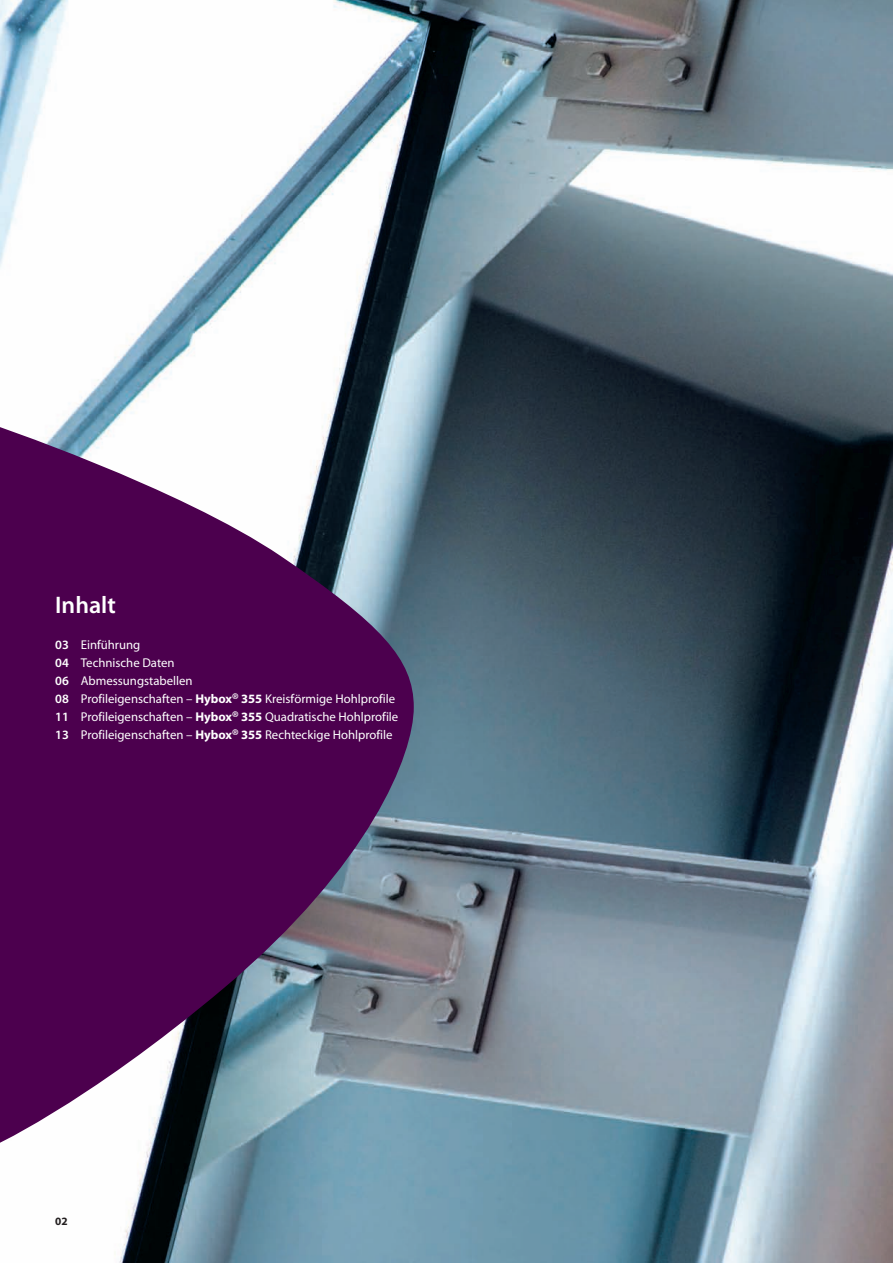
<style>
.page{position:relative;width:893px;height:1263px;background:#fff}
.page>*{position:absolute;margin:0;border:0;box-sizing:border-box;transform-origin:0 0}
.t1{font:24px "Myriad MM.565.wt.600.wd";color:#fff}
.t2{font:12.75px/18px "Myriad MM.400.wt.600.wd";color:#fff}
.t3{font:11.25px "Myriad MM.700.wt.600.wd";color:#231f20}
.s1{font-family:"Myriad MM.565.wt.600.wd"}
.s2{font-family:"Myriad MM.700.wt.600.wd"}
</style>
<div class="page">
<img style="left:0;top:0;width:893px;height:1263px">
<svg style="left:0;top:423px;width:414px;height:726px;background:#673d71"></svg>
<h1 class="t1" style="left:55px;top:596px;width:62px">Inhalt</h1>
<p class="t2" style="left:55px;top:637px;width:345px"><span class="s1">03</span> Einführung<br><span class="s1">04</span> Technische Daten<br><span class="s1">06</span> Abmessungstabellen<br><span class="s1">08</span> Profileigenschaften – <span class="s2">Hybox® 355</span> Kreisförmige Hohlprofile <span class="s1">11</span> Profileigenschaften – <span class="s2">Hybox® 355</span> Quadratische Hohlprofile <span class="s1">13</span> Profileigenschaften – <span class="s2">Hybox® 355</span> Rechteckige Hohlprofile</p>
<p class="t3" style="left:55px;top:1217px;width:14px">02</p>
</div>
